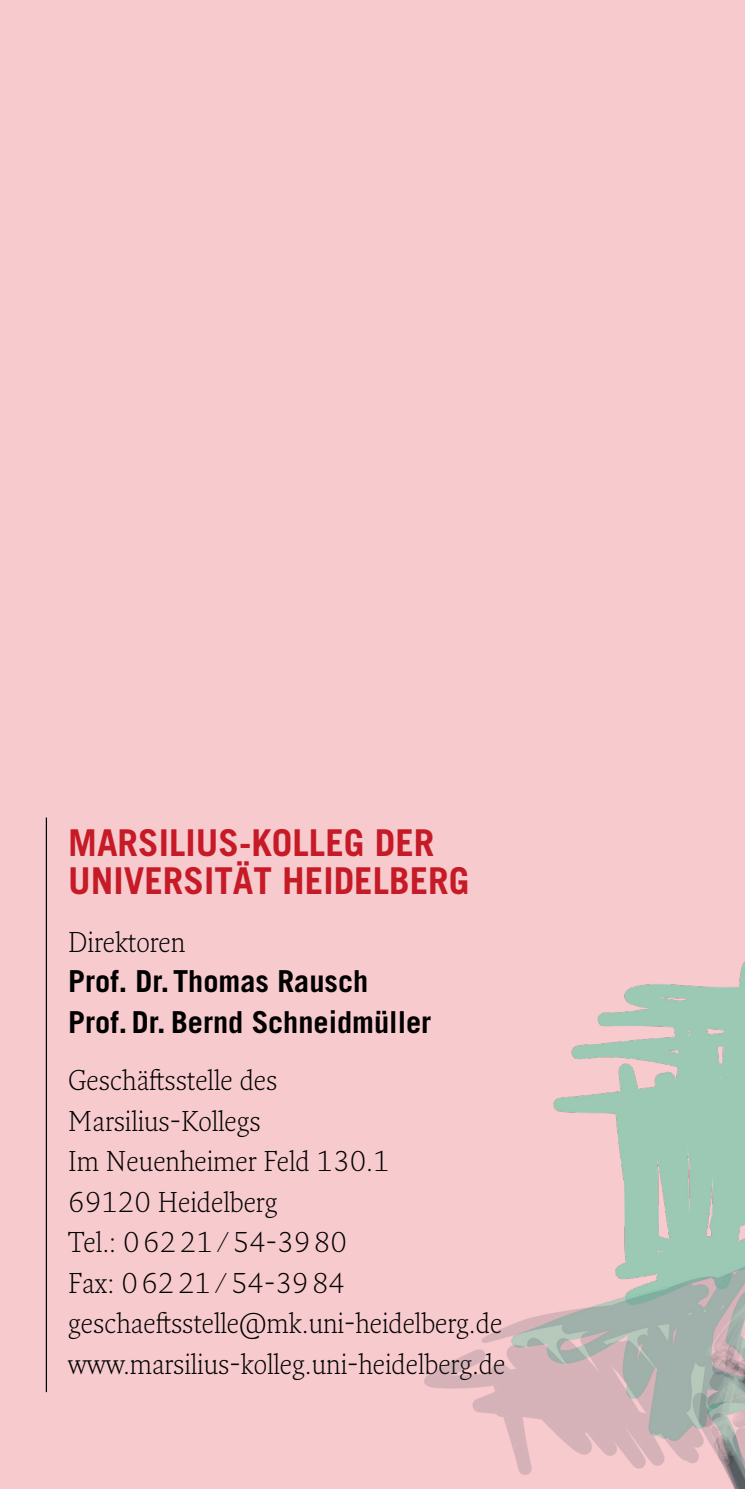
<style>
.page{position:relative;width:745px;height:1489px;background:#fff}
.page>*{position:absolute;margin:0;border:0;box-sizing:border-box;transform-origin:0 0}
.t1{font:700 37px "Trade Gothic";color:#c61a27}
.t2{font:700 30.25px/40.5px "Trade Gothic";color:#000}
.t3{font:300 27.75px "Fresco Pro";color:#000}
</style>
<div class="page">
<div style="left:0;top:0;width:744px;height:1488px;background:#f7cace"></div>
<hr style="left:46px;top:817px;width:1px;height:574px;background:#000">
<img style="left:424px;top:962px;width:320px;height:526px">
<p class="t1" style="left:68px;top:820px;width:367px">MARSILIUS-KOLLEG DER</p>
<p class="t1" style="left:68px;top:858px;width:402px">UNIVERSITÄT HEIDELBERG</p>
<p class="t3" style="left:68px;top:924px;width:118px">Direktoren</p>
<p class="t2" style="left:68px;top:960px;width:364px">Prof. Dr.Thomas Rausch<br>Prof. Dr. Bernd Schneidmüller</p>
<p class="t3" style="left:68px;top:1062px;width:210px">Geschäftsstelle des</p>
<p class="t3" style="left:68px;top:1103px;width:194px">Marsilius-Kollegs</p>
<p class="t3" style="left:68px;top:1143px;width:323px">Im Neuenheimer Feld 130.1</p>
<p class="t3" style="left:68px;top:1184px;width:210px">69120 Heidelberg</p>
<p class="t3" style="left:68px;top:1224px;width:280px">Tel.: 06221/54-3980</p>
<p class="t3" style="left:68px;top:1265px;width:278px">Fax: 06221/54-3984</p>
<p class="t3" style="left:68px;top:1305px;width:435px">geschaeftsstelle@mk.uni-heidelberg.de</p>
<p class="t3" style="left:68px;top:1346px;width:438px">www.marsilius-kolleg.uni-heidelberg.de</p>
</div>
